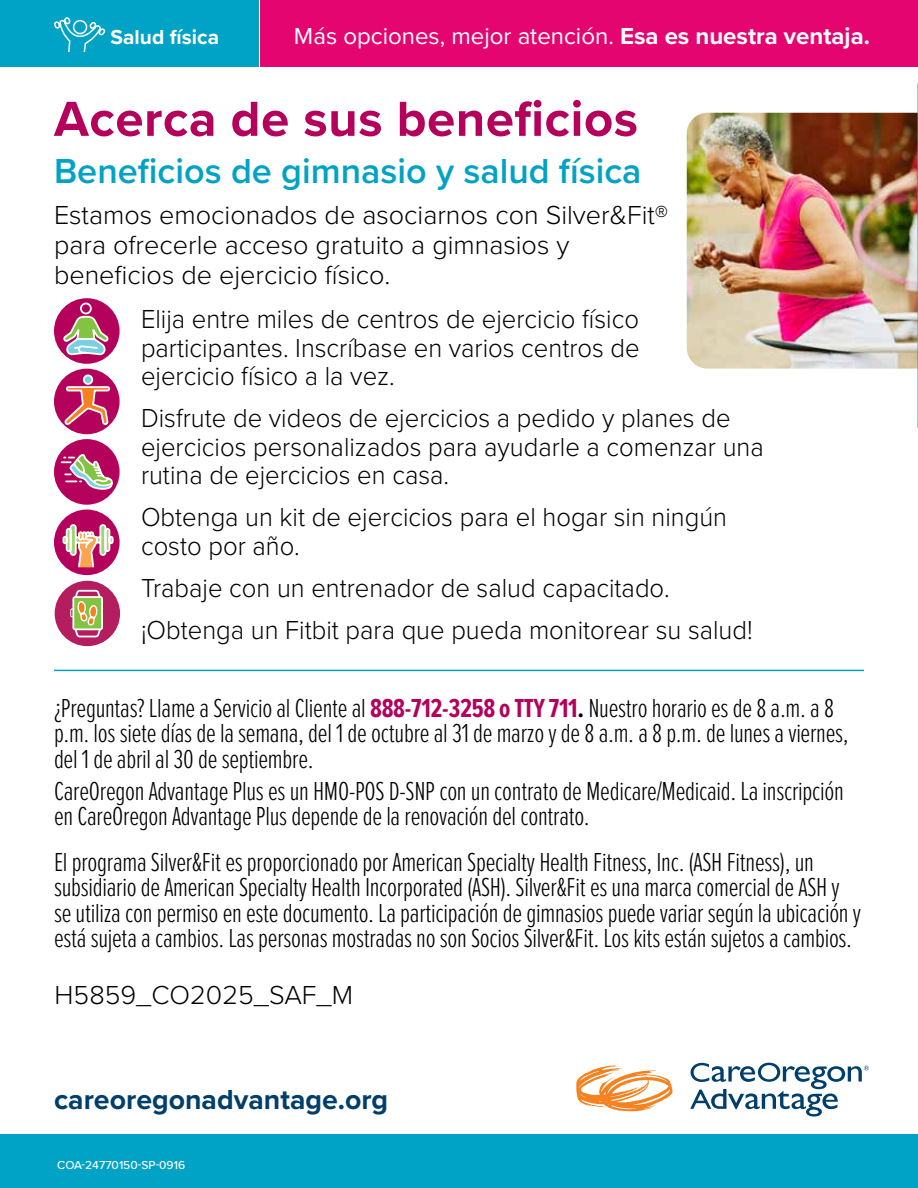
<style>
.page{position:relative;width:918px;height:1188px;background:#fff}
.page>*{position:absolute;margin:0;border:0;box-sizing:border-box;transform-origin:0 0}
.t1{font:700 51px "Proxima Nova";letter-spacing:.01em;color:#b4015c}
.t2{font:600 36px "Proxima Nova";color:#00a2c5}
.t3{font:700 28.5px "Proxima Nova";color:#003e6b}
.t4{font:300 27px/25.5px "Proxima Nova Ex Cn";letter-spacing:-.01em;color:#000}
.t5{font:300 27px/28.5px "Proxima Nova";color:#000;scale:.95 1}
.t6{font:300 27px/30px "Proxima Nova";color:#000}
.t7{font:24px "Proxima Nova";color:#fff}
.t8{font:700 21px "Proxima Nova";color:#fff}
.t9{font:500 12px "Proxima Nova";color:#fff}
.s1{font-weight:700}
.s2{font-weight:700;color:#b4015c}
</style>
<div class="page">
<div style="left:54px;top:298px;width:66px;height:66px;background:#b4015c;border-radius:50%"></div>
<svg style="left:62px;top:302px;width:52px;height:57px"></svg>
<div style="left:54px;top:369px;width:66px;height:65px;background:#b4015c;border-radius:50%"></div>
<svg style="left:63px;top:374px;width:48px;height:53px"></svg>
<div style="left:54px;top:439px;width:66px;height:66px;background:#b4015c;border-radius:50%"></div>
<svg style="left:60px;top:451px;width:55px;height:40px"></svg>
<div style="left:54px;top:510px;width:66px;height:65px;background:#b4015c;border-radius:50%"></div>
<svg style="left:62px;top:523px;width:52px;height:45px"></svg>
<div style="left:55px;top:581px;width:65px;height:65px;background:#b41e5f;border-radius:50%"></div>
<div style="left:72px;top:596px;width:31px;height:34px;border:2px solid #fff;border-radius:2px"></div>
<svg style="left:70px;top:589px;width:32px;height:49px"></svg>
<img style="left:686px;top:112px;width:231px;height:257px">
<div style="left:0;top:0;width:259px;height:67px;background:#00a2c5"></div>
<div style="left:261px;top:0;width:657px;height:67px;background:#e40571"></div>
<div style="left:0;top:1134px;width:918px;height:54px;background:#00a2c5"></div>
<svg style="left:54px;top:17px;width:52px;height:35px"></svg>
<hr style="left:54px;top:670px;width:810px;height:1px;background:#00a2c5">
<svg style="left:576px;top:1065px;width:97px;height:46px"></svg>
<svg style="left:690px;top:1063px;width:179px;height:54px"></svg>
<hr style="left:917px;top:83px;width:1px;height:345px;background:#00aeef">
<p class="t8" style="left:111px;top:21px;width:110px">Salud física</p>
<p class="t7" style="left:294px;top:18px;width:577px">Más opciones, mejor atención. <span class="s1">Esa es nuestra ventaja.</span></p>
<h1 class="t1" style="left:54px;top:81px;width:586px">Acerca de sus beneficios</h1>
<h2 class="t2" style="left:54px;top:144px;width:589px">Beneficios de gimnasio y salud física</h2>
<p class="t6" style="left:54px;top:198px;width:616px">Estamos emocionados de asociarnos con Silver&amp;Fit® para ofrecerle acceso gratuito a gimnasios y beneficios de ejercicio físico.</p>
<p class="t5" style="left:141px;top:303px;width:527px;text-align:justify">Elija entre miles de centros de ejercicio físico participantes. Inscríbase en varios centros de ejercicio físico a la vez.</p>
<p class="t5" style="left:141px;top:402px;width:657px">Disfrute de videos de ejercicios a pedido y planes de ejercicios personalizados para ayudarle a comenzar una rutina de ejercicios en casa.</p>
<p class="t5" style="left:141px;top:501px;width:618px">Obtenga un kit de ejercicios para el hogar sin ningún costo por año.</p>
<p class="t5" style="left:141px;top:565px;width:645px;line-height:42px">Trabaje con un entrenador de salud capacitado. ¡Obtenga un Fitbit para que pueda monitorear su salud!</p>
<p class="t4" style="left:54px;top:694px;width:796px">¿Preguntas? Llame a Servicio al Cliente al <span class="s2">888-712-3258 o TTY 711</span><span class="s1">.</span> Nuestro horario es de 8 a.m. a 8 p.m. los siete días de la semana, del 1 de octubre al 31 de marzo y de 8 a.m. a 8 p.m. de lunes a viernes, del 1 de abril al 30 de septiembre.</p>
<p class="t4" style="left:54px;top:777px;width:791px">CareOregon Advantage Plus es un HMO-POS D-SNP con un contrato de Medicare/Medicaid. La inscripción en CareOregon Advantage Plus depende de la renovación del contrato.</p>
<p class="t4" style="left:54px;top:848px;width:809px">El programa Silver&amp;Fit es proporcionado por American Specialty Health Fitness, Inc. (ASH Fitness), un subsidiario de American Specialty Health Incorporated (ASH). Silver&amp;Fit es una marca comercial de ASH y se utiliza con permiso en este documento. La participación de gimnasios puede variar según la ubicación y está sujeta a cambios. Las personas mostradas no son Socios Silver&amp;Fit. Los kits están sujetos a cambios.</p>
<p class="t6" style="left:55px;top:978px;width:300px">H5859_CO2025_SAF_M</p>
<p class="t3" style="left:54px;top:1078px;width:336px">careoregonadvantage.org</p>
<p class="t9" style="left:57px;top:1156px;width:130px">COA-24770150-SP-0916</p>
</div>
